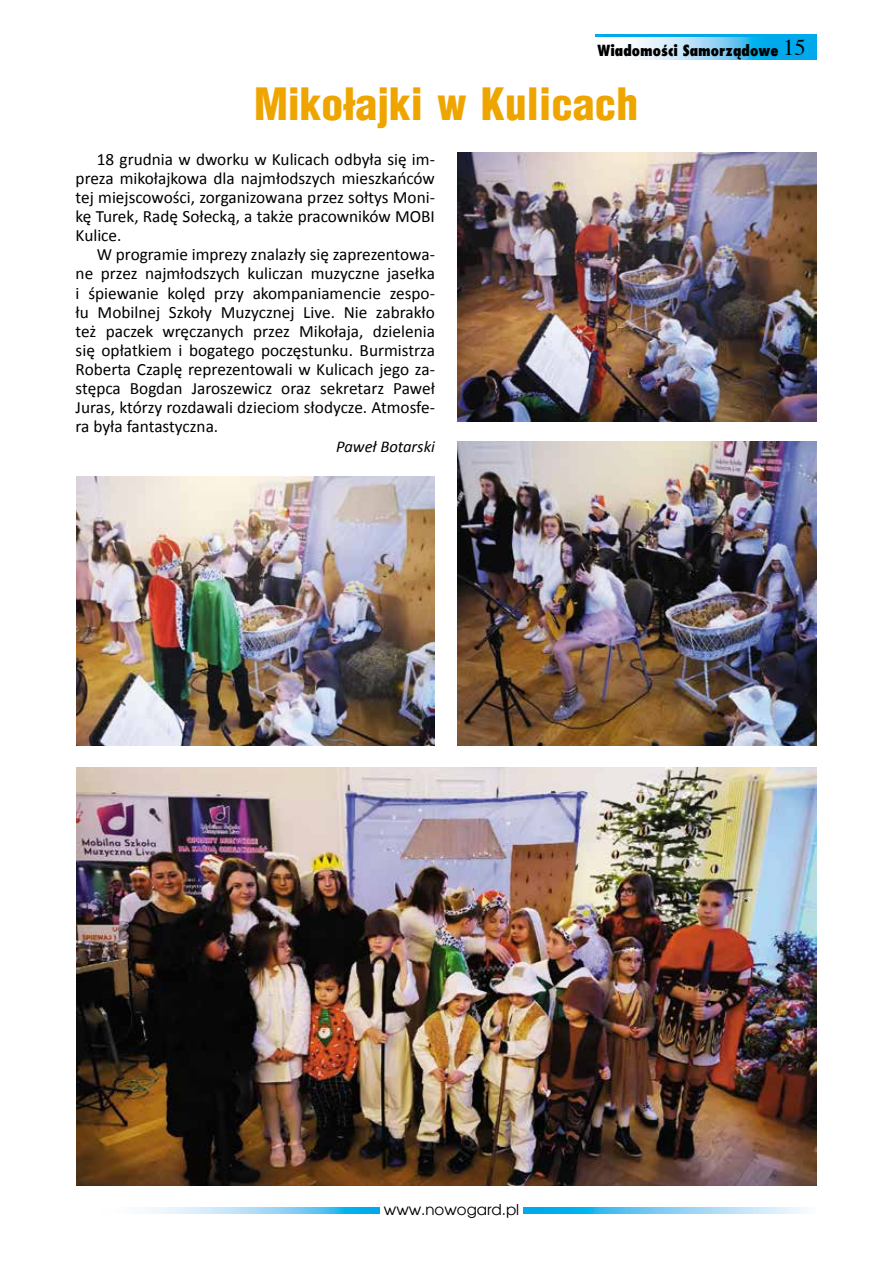
<style>
.page{position:relative;width:893px;height:1263px;background:#fff}
.page>*{position:absolute;margin:0;border:0;box-sizing:border-box;transform-origin:0 0}
.t1{font:900 43.5px "Switzerland Cond";color:#efa500}
.t2{font:17.25px/19px "Calibri";color:#000;text-align:justify}
.t3{font:italic 16.5px "Calibri";color:#000}
.t4{font:800 15px "Fujiyama";color:#000}
.t5{font:15px "Avalon";color:#000}
.s1{font-family:"Times";font-weight:400;font-size:22.5px}
</style>
<div class="page">
<svg style="left:147px;top:1207px;width:658px;height:6px;background:#81d0f4"></svg>
<div style="left:380px;top:1203px;width:143px;height:15px;background:#fff"></div>
<div style="left:595px;top:34px;width:221px;height:26px;background:#00a8ec"></div>
<svg style="left:595px;top:37px;width:161px;height:23px;background:#bae3f8"></svg>
<img style="left:77px;top:767px;width:739px;height:418px">
<img style="left:457px;top:152px;width:359px;height:270px">
<img style="left:77px;top:477px;width:358px;height:268px">
<img style="left:457px;top:441px;width:359px;height:304px">
<p class="t4" style="left:598px;top:40px;width:210px">Wiadomości Samorządowe <span class="s1">15</span></p>
<h1 class="t1" style="left:254px;top:76px;width:386px">Mikołajki w Kulicach</h1>
<p class="t2" style="left:76px;top:149px;width:361px;text-indent:21px">18 grudnia w dworku w Kulicach odbyła się im&shy;preza mikołajkowa dla najmłodszych mieszkańców tej miejscowości, zorganizowana przez sołtys Moni&shy;kę Turek, Radę Sołecką, a także pracowników MOBI Kulice.</p>
<p class="t2" style="left:76px;top:244px;width:361px;text-indent:21px">W programie imprezy znalazły się zaprezentowa&shy;ne przez najmłodszych kuliczan muzyczne jasełka i śpiewanie kolęd przy akompaniamencie zespo&shy;łu Mobilnej Szkoły Muzycznej Live. Nie zabrakło też paczek wręczanych przez Mikołaja, dzielenia się opłatkiem i bogatego poczęstunku. Burmistrza Roberta Czaplę reprezentowali w Kulicach jego za&shy;stępca Bogdan Jaroszewicz oraz sekretarz Paweł Juras, którzy rozdawali dzieciom słodycze. Atmosfe&shy;ra była fantastyczna.</p>
<p class="t3" style="left:336px;top:436px;width:100px">Paweł Botarski</p>
<p class="t5" style="left:384px;top:1200px;width:137px">www.nowogard.pl</p>
</div>
